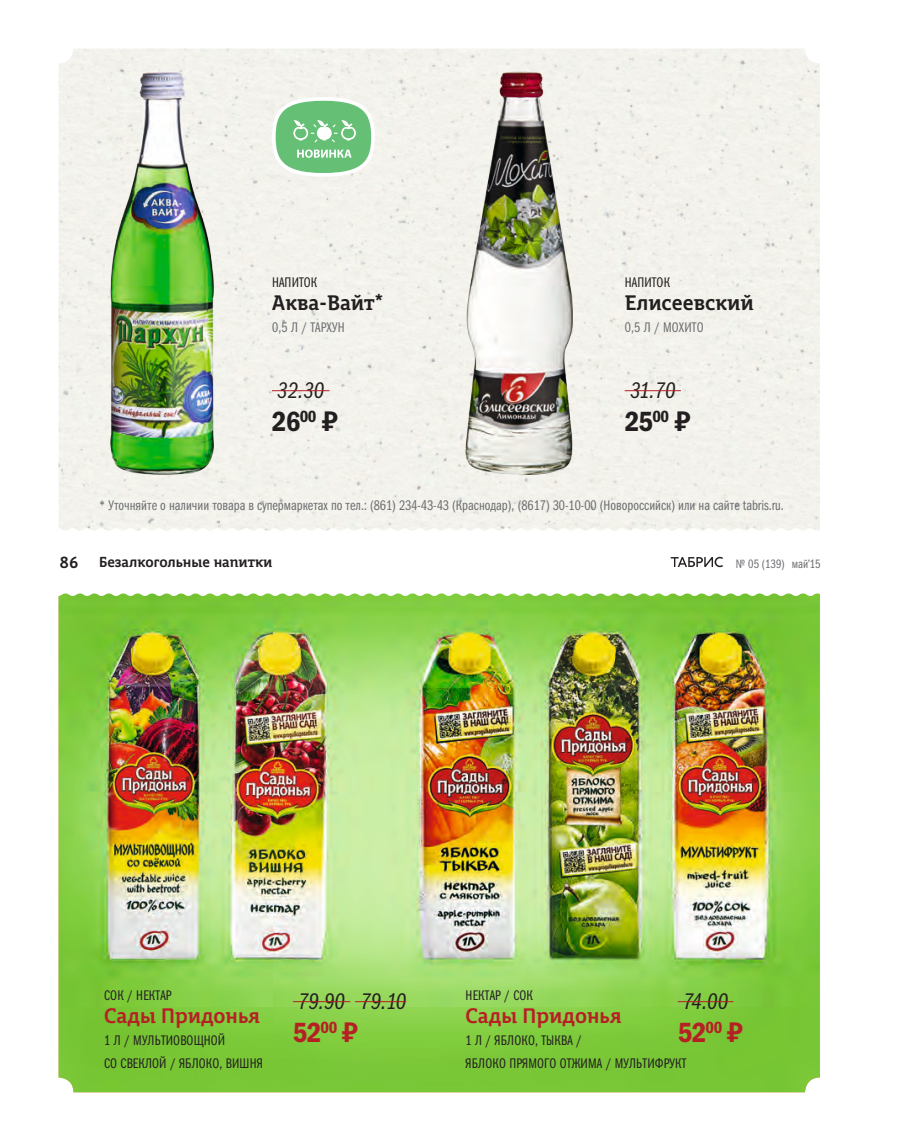
<style>
.page{position:relative;width:918px;height:1141px;background:#fff}
.page>*{position:absolute;margin:0;border:0;box-sizing:border-box;transform-origin:0 0}
.t1{font:28px "Franklin Gothic Demi Cond C";color:#b62024}
.t2{font:28px "Franklin Gothic Demi Cond C";color:#231f20}
.t3{font:italic 22.75px "Franklin Gothic Book Cmp C";color:#231f20}
.t4{font:700 22.75px "Mir";color:#b62024}
.t5{font:700 22.75px "Mir";color:#231f20}
.t6{font:700 17.5px "Mir";color:#231f20}
.t7{font:700 15.75px "Mir";color:#231f20}
.Служебный{font:14px "Franklin Gothic Book Cmp ITC";color:#6c6d70}
.t8{font:14px "Franklin Gothic Book Cmp ITC";letter-spacing:.01em;color:#231f20}
.Служебный-2{font:12.25px "Franklin Gothic Book Cmp ITC";color:#6c6d70}
.s1{font-family:"PT Rouble Sans"}
</style>
<div class="page">
<img style="left:59px;top:49px;width:761px;height:1043px">
<hr style="left:678px;top:1001px;width:55px;height:1px;background:#b62024">
<hr style="left:293px;top:1001px;width:57px;height:1px;background:#b62024">
<hr style="left:355px;top:1001px;width:51px;height:1px;background:#b62024">
<hr style="left:625px;top:390px;width:56px;height:1px;background:#b62024">
<hr style="left:272px;top:390px;width:57px;height:1px;background:#b62024">
<div style="left:274px;top:99px;width:99px;height:76px;background:#65bf74;border-radius:50%"></div>
<div style="left:272px;top:97px;width:103px;height:80px;border:4px solid #fff;border-radius:50%"></div>
<svg style="left:293px;top:120px;width:63px;height:23px"></svg>
<svg style="left:297px;top:149px;width:54px;height:9px"></svg>
<img style="left:466px;top:72px;width:106px;height:403px">
<img style="left:110px;top:72px;width:103px;height:403px">
<svg style="left:59px;top:528px;width:761px;height:68px"></svg>
<svg style="left:671px;top:557px;width:52px;height:10px"></svg>
<p class="t8" style="left:272px;top:274px;width:47px">НАПИТОК</p>
<p class="t5" style="left:272px;top:289px;width:112px">Аква-Вайт*</p>
<p class="Служебный" style="left:272px;top:320px;width:74px">0,5 Л / ТАРХУН</p>
<p class="t8" style="left:625px;top:274px;width:47px">НАПИТОК</p>
<p class="t5" style="left:625px;top:289px;width:130px">Елисеевский</p>
<p class="Служебный" style="left:625px;top:320px;width:80px">0,5 Л / МОХИТО</p>
<p class="t3" style="left:277px;top:378px;width:48px">32.30</p>
<p class="t3" style="left:630px;top:378px;width:47px">31.70</p>
<p class="t2" style="left:272px;top:406px;width:68px">26<sup>00</sup> <span class="s1">Й</span></p>
<p class="t2" style="left:625px;top:406px;width:68px">25<sup>00</sup> <span class="s1">Й</span></p>
<p class="Служебный" style="left:99px;top:497px;width:686px">* Уточняйте о наличии товара в супермаркетах по тел.: (861) 234-43-43 (Краснодар), (8617) 30-10-00 (Новороссийск) или на сайте tabris.ru.</p>
<p class="t6" style="left:60px;top:552px;width:20px">86</p>
<p class="t7" style="left:99px;top:553px;width:175px">Безалкогольные напитки</p>
<p class="Служебный-2" style="left:736px;top:557px;width:86px">№ 05 (139) май’15</p>
<p class="t8" style="left:104px;top:987px;width:69px">СОК / НЕКТАР</p>
<p class="t4" style="left:104px;top:1002px;width:158px">Сады Придонья</p>
<p class="t8" style="left:104px;top:1033px;width:122px">1 Л / МУЛЬТИОВОЩНОЙ</p>
<p class="t8" style="left:104px;top:1055px;width:160px">СО СВЕКЛОЙ / ЯБЛОКО, ВИШНЯ</p>
<p class="t3" style="left:298px;top:989px;width:110px">79.90 79.10</p>
<p class="t1" style="left:293px;top:1017px;width:67px">52<sup>00</sup> <span class="s1">Й</span></p>
<p class="t8" style="left:466px;top:987px;width:69px">НЕКТАР / СОК</p>
<p class="t4" style="left:465px;top:1002px;width:158px">Сады Придонья</p>
<p class="t8" style="left:466px;top:1033px;width:118px">1 Л / ЯБЛОКО, ТЫКВА /</p>
<p class="t8" style="left:466px;top:1055px;width:222px">ЯБЛОКО ПРЯМОГО ОТЖИМА / МУЛЬТИФРУКТ</p>
<p class="t3" style="left:683px;top:989px;width:46px">74.00</p>
<p class="t1" style="left:678px;top:1017px;width:67px">52<sup>00</sup> <span class="s1">Й</span></p>
</div>
